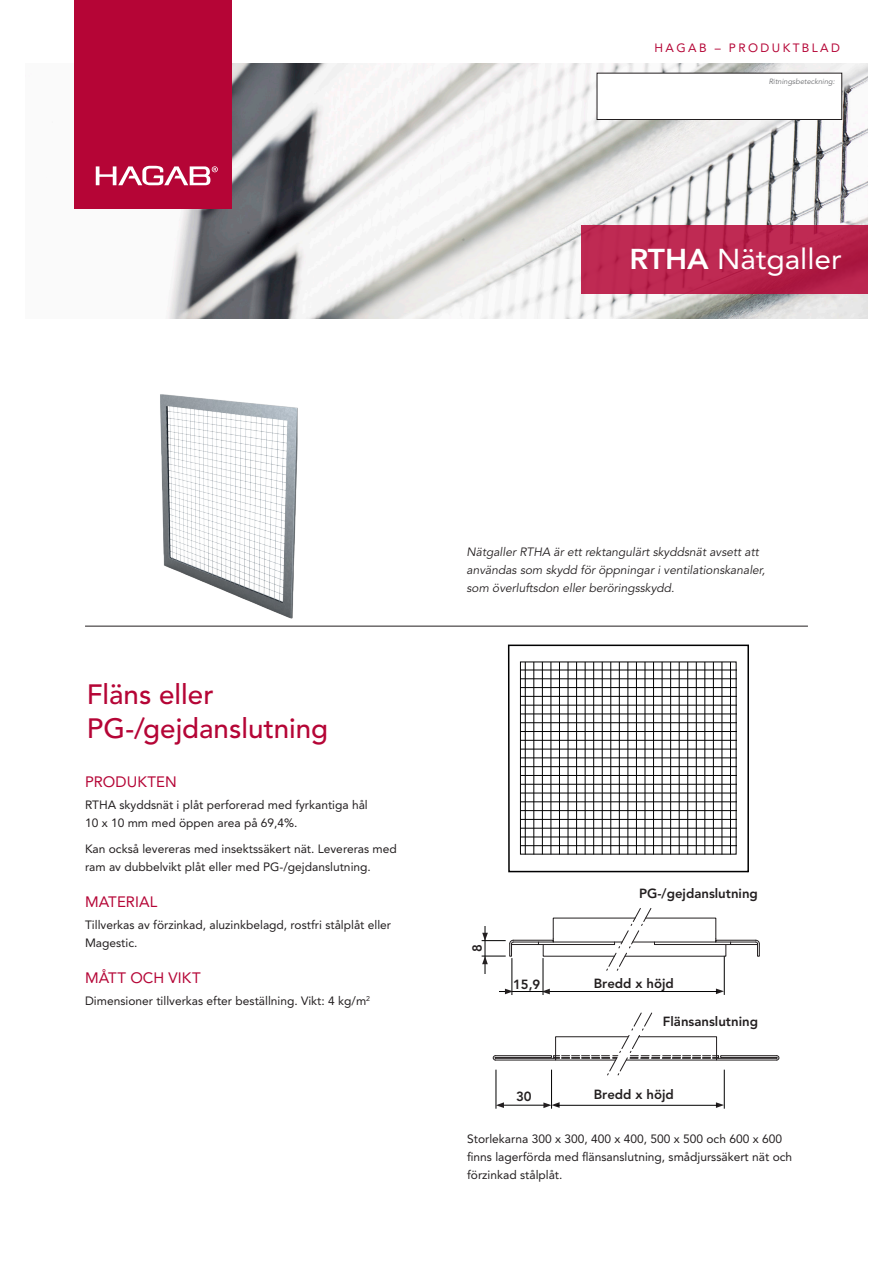
<style>
.page{position:relative;width:893px;height:1263px;background:#fff}
.page>*{position:absolute;margin:0;border:0;box-sizing:border-box;transform-origin:0 0}
.t1{font:28.5px "Avenir LT Std";color:#fff;scale:1.05 1}
.Datablad_-_mellanrub{font:500 27.75px/34.5px "Avenir LT Std";color:#b50536}
.Datablad_-_mellanrub-2{font:15px "Avenir LT Std";letter-spacing:.005em;color:#b50536}
.t2{font:800 13.2px "Avenir LT Std";color:#231f20}
.Datablad_-_brödtext{font:12px/18px "Avenir LT Std";color:#231f20}
.Datablad_-_bröd_kurs{font:italic 12px/18px "Avenir LT Std";color:#231f20}
.t3{font:12px "Avenir LT Std";letter-spacing:.2em;color:#b50536}
.t4{font:italic 7.5px "Avenir LT Std";color:#6c6d70}
.s1{font-weight:800}
</style>
<div class="page">
<img style="left:85px;top:394px;width:346px;height:232px">
<img style="left:167px;top:64px;width:700px;height:255px">
<div style="left:74px;top:0;width:158px;height:209px;background:#b50536"></div>
<svg style="left:96px;top:166px;width:122px;height:19px"></svg>
<div style="left:581px;top:225px;width:286px;height:68px;background:linear-gradient(to right,#c02b54,#b31f48)"></div>
<svg style="left:507px;top:644px;width:242px;height:229px"></svg>
<hr style="left:551px;top:1070px;width:1px;height:39px;background:#000001">
<hr style="left:724px;top:956px;width:1px;height:39px;background:#000001">
<hr style="left:496px;top:1070px;width:1px;height:39px;background:#000001">
<hr style="left:499px;top:1105px;width:50px;height:1px;background:#000001">
<svg style="left:496px;top:1102px;width:8px;height:6px"></svg>
<svg style="left:543px;top:1102px;width:17px;height:6px"></svg>
<svg style="left:716px;top:988px;width:8px;height:6px"></svg>
<hr style="left:543px;top:958px;width:1px;height:37px;background:#000001">
<hr style="left:512px;top:958px;width:1px;height:37px;background:#000001">
<hr style="left:499px;top:991px;width:218px;height:1px;background:#000001">
<hr style="left:724px;top:1070px;width:1px;height:39px;background:#000001">
<svg style="left:716px;top:1102px;width:8px;height:6px"></svg>
<hr style="left:557px;top:1105px;width:160px;height:1px;background:#000001">
<hr style="left:485px;top:926px;width:1px;height:48px;background:#000001">
<svg style="left:542px;top:989px;width:8px;height:5px"></svg>
<svg style="left:505px;top:989px;width:8px;height:5px"></svg>
<hr style="left:717px;top:1058px;width:60px;height:1px;background:#231f20">
<hr style="left:717px;top:1060px;width:60px;height:1px;background:#231f20">
<svg style="left:776px;top:1055px;width:3px;height:5px"></svg>
<div style="left:720px;top:1055px;width:57px;height:2px;border:1px solid #231f20"></div>
<hr style="left:495px;top:1058px;width:61px;height:1px;background:#231f20">
<hr style="left:495px;top:1060px;width:61px;height:1px;background:#231f20">
<svg style="left:493px;top:1055px;width:3px;height:5px"></svg>
<div style="left:495px;top:1055px;width:57px;height:2px;border:1px solid #231f20"></div>
<svg style="left:482px;top:908px;width:278px;height:64px"></svg>
<svg style="left:553px;top:1012px;width:166px;height:64px"></svg>
<hr style="left:85px;top:626px;width:723px;height:1px;background:#231f20">
<div style="left:597px;top:73px;width:245px;height:46px;background:#fff"></div>
<div style="left:597px;top:73px;width:245px;height:47px;border:1px solid #231f20"></div>
<p class="t3" style="left:655px;top:40px;width:187px">HAGAB – PRODUKTBLAD</p>
<p class="t4" style="left:769px;top:77px;width:68px">Ritningsbeteckning:</p>
<p class="t1" style="left:630px;top:243px;width:204px"><span class="s1">RTHA</span> Nätgaller</p>
<p class="Datablad_-_mellanrub" style="left:87px;top:678px;width:243px">Fläns eller<br>PG-/gejdanslutning</p>
<p class="Datablad_-_mellanrub-2" style="left:85px;top:773px;width:93px">PRODUKTEN</p>
<p class="Datablad_-_brödtext" style="left:85px;top:796px;width:284px">RTHA skyddsnät i plåt perforerad med fyrkantiga hål<br>10 x 10 mm med öppen area på 69,4%.</p>
<p class="Datablad_-_brödtext" style="left:85px;top:840px;width:313px">Kan också levereras med insektssäkert nät. Levereras med ram av dubbelvikt plåt eller med PG-/gejdanslutning.</p>
<p class="Datablad_-_mellanrub-2" style="left:85px;top:893px;width:74px">MATERIAL</p>
<p class="Datablad_-_brödtext" style="left:85px;top:916px;width:308px">Tillverkas av förzinkad, aluzinkbelagd, rostfri stålplåt eller<br>Magestic.</p>
<p class="Datablad_-_mellanrub-2" style="left:85px;top:969px;width:117px">MÅTT OCH VIKT</p>
<p class="Datablad_-_brödtext" style="left:85px;top:992px;width:287px">Dimensioner tillverkas efter beställning. Vikt: 4 kg/m<sup>2</sup></p>
<p class="Datablad_-_bröd_kurs" style="left:466px;top:543px;width:300px">Nätgaller RTHA är ett rektangulärt skyddsnät avsett att användas som skydd för öppningar i ventilationskanaler, som överluftsdon eller beröringsskydd.</p>
<p class="t2" style="left:469px;top:952px;width:9px;rotate:-90deg">8</p>
<p class="t2" style="left:513px;top:976px;width:29px">15,9</p>
<p class="t2" style="left:516px;top:1088px;width:17px">30</p>
<p class="t2" style="left:639px;top:886px;width:120px">PG-/gejdanslutning</p>
<p class="t2" style="left:594px;top:976px;width:82px">Bredd x höjd</p>
<p class="t2" style="left:663px;top:1014px;width:97px">Flänsanslutning</p>
<p class="t2" style="left:594px;top:1087px;width:82px">Bredd x höjd</p>
<p class="Datablad_-_brödtext" style="left:467px;top:1129px;width:327px">Storlekarna 300 x 300, 400 x 400, 500 x 500 och 600 x 600 finns lagerförda med flänsanslutning, smådjurssäkert nät och förzinkad stålplåt.</p>
</div>
